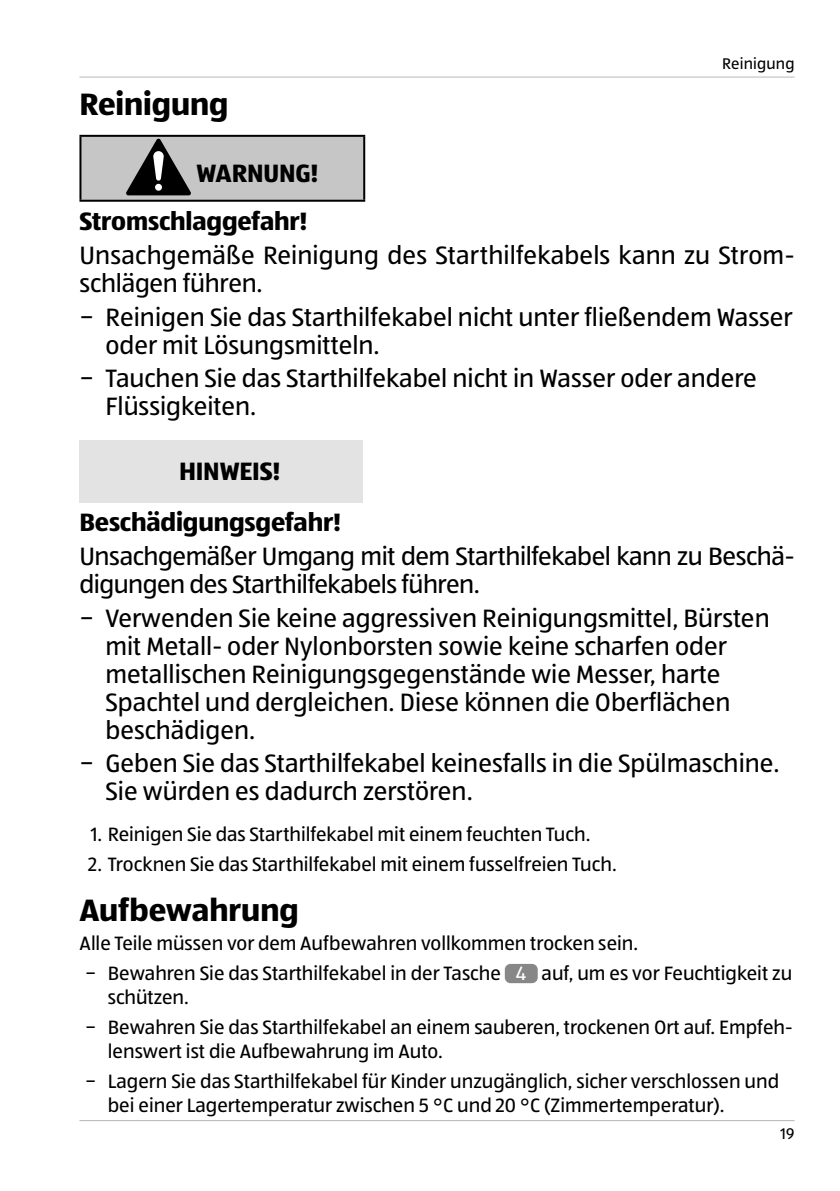
<style>
.page{position:relative;width:840px;height:1191px;background:#fff}
.page>*{position:absolute;margin:0;border:0;box-sizing:border-box;transform-origin:0 0}
.t1{font:700 32px "ALDISUEDOT";color:#000}
.t2{font:26px/28px "ALDISUEDOT";color:#000}
.t3{font:26px/28px "ALDISUEDOT";letter-spacing:-.02em;color:#000}
.t4{font:700 26px/48.4px "ALDISUEDOT";letter-spacing:-.005em;color:#000}
.t5{font:20px/29.6px "ALDISUEDOT";color:#000}
.t6{font:16px "ALDISUEDOT";letter-spacing:.01em;color:#000}
.s1{color:#fff}
</style>
<div class="page">
<hr style="left:79px;top:77px;width:715px;height:1px;background:#b8b7b7">
<hr style="left:79px;top:1120px;width:715px;height:1px;background:#b8b7b7">
<div style="left:80px;top:136px;width:284px;height:65px;background:#c6c6c6"></div>
<hr style="left:79px;top:135px;width:286px;height:2px;background:#000">
<hr style="left:79px;top:137px;width:2px;height:63px;background:#000">
<hr style="left:363px;top:137px;width:2px;height:63px;background:#000">
<hr style="left:79px;top:200px;width:286px;height:2px;background:#000">
<svg style="left:126px;top:138px;width:65px;height:57px"></svg>
<div style="left:79px;top:440px;width:284px;height:63px;background:#e3e3e3"></div>
<div style="left:504px;top:964px;width:33px;height:19px;background:#878787;border-radius:6px"></div>
<p class="t1" style="left:79px;top:83px;width:150px">Reinigung</p>
<p class="t6" style="left:721px;top:53px;width:74px">Reinigung</p>
<p class="t4" style="left:79px;top:148px;width:240px;text-indent:117px">WARNUNG!<br>Stromschlaggefahr!</p>
<p class="t2" style="left:79px;top:240px;width:716px">Unsachgemäße Reinigung des Starthilfekabels kann zu Strom&shy;schlägen führen.</p>
<p class="t2" style="left:105px;top:302px;width:688px;text-indent:-26px">− Reinigen Sie das Starthilfekabel nicht unter fließendem Wasser oder mit Lösungsmitteln.</p>
<p class="t2" style="left:105px;top:364px;width:652px;text-indent:-26px">− Tauchen Sie das Starthilfekabel nicht in Wasser oder andere<br>Flüssigkeiten.</p>
<p class="t4" style="left:79px;top:445px;width:263px;line-height:51px;text-indent:100px">HINWEIS!<br>Beschädigungsgefahr!</p>
<p class="t3" style="left:79px;top:541px;width:716px">Unsachgemäßer Umgang mit dem Starthilfekabel kann zu Beschä&shy;digungen des Starthilfekabels führen.</p>
<p class="t2" style="left:105px;top:603px;width:665px;text-indent:-26px">− Verwenden Sie keine aggressiven Reinigungsmittel, Bürsten mit Metall- oder Nylonborsten sowie keine scharfen oder metallischen Reinigungsgegenstände wie Messer, harte Spachtel und dergleichen. Diese können die Oberflächen beschädigen.</p>
<p class="t2" style="left:105px;top:749px;width:675px;text-indent:-26px">− Geben Sie das Starthilfekabel keinesfalls in die Spülmaschine.<br>Sie würden es dadurch zerstören.</p>
<p class="t5" style="left:91px;top:819px;width:501px">1. Reinigen Sie das Starthilfekabel mit einem feuchten Tuch.</p>
<p class="t5" style="left:88px;top:849px;width:529px">2. Trocknen Sie das Starthilfekabel mit einem fusselfreien Tuch.</p>
<p class="t1" style="left:79px;top:888px;width:221px">Aufbewahrung</p>
<p class="t5" style="left:79px;top:928px;width:713px">Alle Teile müssen vor dem Aufbewahren vollkommen trocken sein.<br>− Bewahren Sie das Starthilfekabel in der Tasche <span class="s1">4</span> auf, um es vor Feuchtigkeit zu</p>
<p class="t5" style="left:85px;top:982px;width:708px;text-indent:23px">schützen.<br>− Bewahren Sie das Starthilfekabel an einem sauberen, trockenen Ort auf. Empfeh-</p>
<p class="t5" style="left:85px;top:1035px;width:695px;text-indent:23px">lenswert ist die Aufbewahrung im Auto.<br>− Lagern Sie das Starthilfekabel für Kinder unzugänglich, sicher verschlossen und</p>
<p class="t5" style="left:108px;top:1089px;width:617px">bei einer Lagertemperatur zwischen 5 °C und 20 °C (Zimmertemperatur).</p>
<p class="t6" style="left:780px;top:1123px;width:16px">19</p>
</div>
